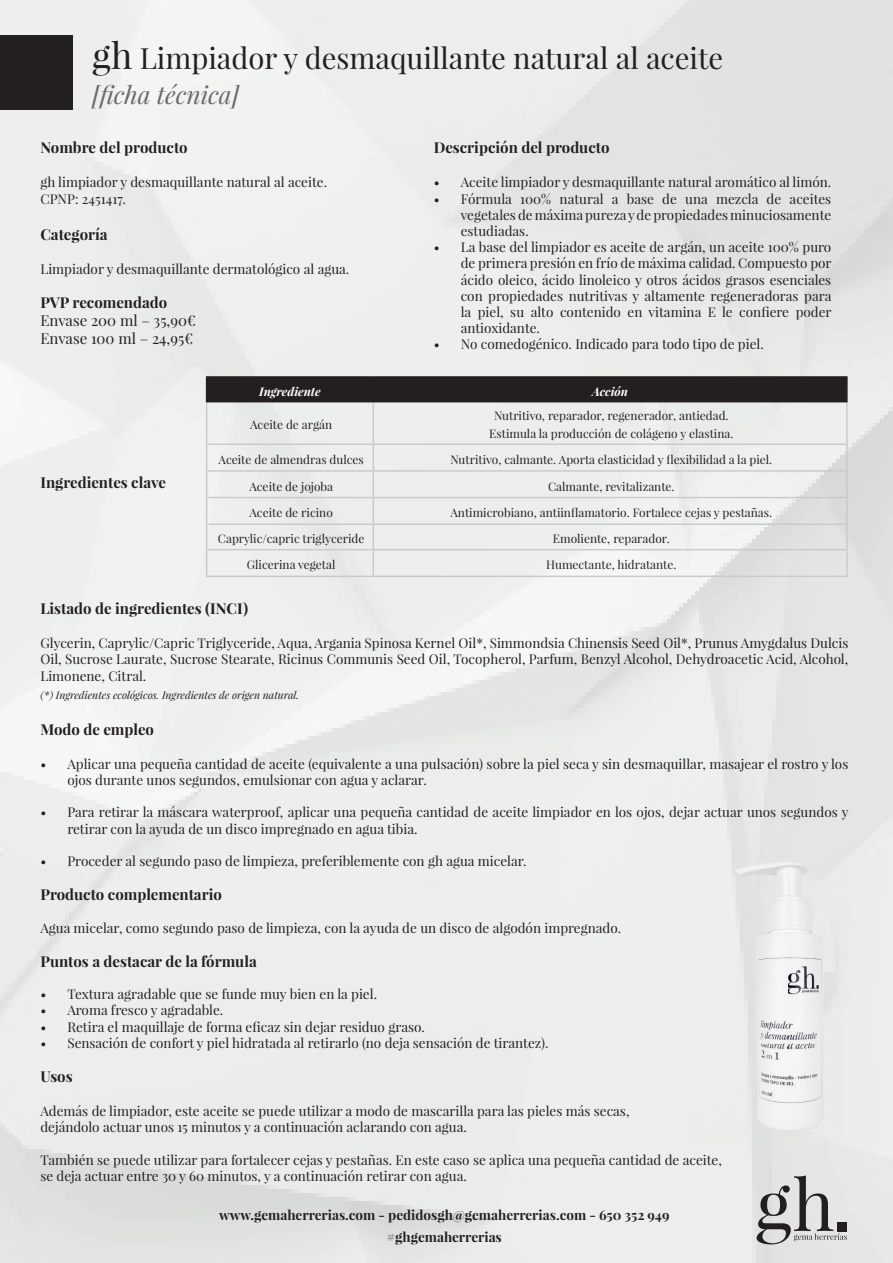
<style>
.page{position:relative;width:893px;height:1263px;background:#fff}
.page>*{position:absolute;margin:0;border:0;box-sizing:border-box;transform-origin:0 0}
.t1{font:29.25px "Playfair Display";color:#231f20}
.t2{font:italic 24.6px "Playfair Display";color:#69696c}
.t3{font:700 15px "Playfair Display";color:#231f20}
.t4{font:15px/18px "Playfair Display";color:#231f20}
.t5{font:13.5px/16.2px "Playfair Display";color:#231f20}
.t6{font:700 13.5px/22.5px "Playfair Display";color:#231f20;text-align:center}
.t7{font:11.85px/17.9px "Playfair Display";color:#231f20;text-align:center}
.t8{font:italic 700 11.85px "Playfair Display";color:#fff}
.t9{font:italic 10.5px "Playfair Display";color:#231f20}
.s1{font-size:36.3px}
</style>
<div class="page">
<img style="left:0;top:0;width:893px;height:1263px">
<div style="left:0;top:36px;width:72px;height:74px;background:#231f20"></div>
<svg style="left:757px;top:1175px;width:90px;height:69px;background:#b6b6b6"></svg>
<div style="left:837px;top:1222px;width:10px;height:9px;background:#231f20"></div>
<img style="left:691px;top:850px;width:196px;height:292px">
<hr style="left:206px;top:402px;width:1px;height:41px;background:#c9cacc">
<hr style="left:373px;top:402px;width:1px;height:41px;background:#c9cacc">
<hr style="left:846px;top:402px;width:2px;height:41px;background:#c9cacc">
<hr style="left:206px;top:443px;width:167px;height:2px;background:#c9cacc">
<hr style="left:373px;top:443px;width:475px;height:2px;background:#c9cacc">
<hr style="left:846px;top:445px;width:2px;height:25px;background:#c9cacc">
<hr style="left:206px;top:470px;width:167px;height:2px;background:#c9cacc">
<hr style="left:373px;top:470px;width:475px;height:2px;background:#c9cacc">
<hr style="left:846px;top:472px;width:2px;height:25px;background:#c9cacc">
<hr style="left:206px;top:497px;width:167px;height:1px;background:#c9cacc">
<hr style="left:373px;top:497px;width:475px;height:1px;background:#c9cacc">
<hr style="left:846px;top:498px;width:2px;height:25px;background:#c9cacc">
<hr style="left:206px;top:523px;width:167px;height:2px;background:#c9cacc">
<hr style="left:373px;top:523px;width:475px;height:2px;background:#c9cacc">
<hr style="left:846px;top:525px;width:2px;height:24px;background:#c9cacc">
<hr style="left:206px;top:549px;width:167px;height:1px;background:#c9cacc">
<svg style="left:206px;top:445px;width:1px;height:131px"></svg>
<hr style="left:373px;top:549px;width:475px;height:1px;background:#c9cacc">
<svg style="left:373px;top:445px;width:1px;height:131px"></svg>
<hr style="left:846px;top:550px;width:2px;height:26px;background:#c9cacc">
<hr style="left:206px;top:576px;width:167px;height:1px;background:#c9cacc">
<hr style="left:373px;top:576px;width:475px;height:1px;background:#c9cacc">
<hr style="left:206px;top:376px;width:167px;height:2px;background:#231f20">
<hr style="left:373px;top:376px;width:475px;height:2px;background:#231f20">
<div style="left:206px;top:377px;width:640px;height:24px;background:#231f20"></div>
<hr style="left:846px;top:378px;width:2px;height:23px;background:#231f20">
<hr style="left:206px;top:401px;width:167px;height:1px;background:#231f20">
<hr style="left:373px;top:401px;width:475px;height:1px;background:#231f20">
<h1 class="t1" style="left:92px;top:40px;width:632px"><span class="s1">gh</span> Limpiador y desmaquillante natural al aceite</h1>
<h2 class="t2" style="left:92px;top:79px;width:148px">[ficha técnica]</h2>
<p class="t3" style="left:40px;top:138px;width:149px">Nombre del producto</p>
<p class="t5" style="left:40px;top:174px;width:288px">gh limpiador y desmaquillante natural al aceite.<br>CPNP: 2451417.</p>
<p class="t3" style="left:40px;top:224px;width:69px">Categoría</p>
<p class="t5" style="left:40px;top:260px;width:310px">Limpiador y desmaquillante dermatológico al agua.</p>
<p class="t3" style="left:40px;top:293px;width:128px">PVP recomendado</p>
<p class="t4" style="left:40px;top:311px;width:157px">Envase 200 ml – 35,90€<br>Envase 100 ml – 24,95€</p>
<p class="t3" style="left:434px;top:138px;width:177px">Descripción del producto</p>
<p class="t5" style="left:434px;top:174px;width:399px">• Aceite limpiador y desmaquillante natural aromático al limón.</p>
<p class="t5" style="left:461px;top:190px;width:372px;text-align:justify;text-indent:-27px">• Fórmula 100% natural a base de una mezcla de aceites vegetales de máxima pureza y de propiedades minuciosamente estudiadas.</p>
<p class="t5" style="left:461px;top:239px;width:372px;text-align:justify;text-indent:-27px">• La base del limpiador es aceite de argán, un aceite 100% puro de primera presión en frío de máxima calidad. Compuesto por ácido oleico, ácido linoleico y otros ácidos grasos esenciales con propiedades nutritivas y altamente regeneradoras para la piel, su alto contenido en vitamina E le confiere poder antioxidante.</p>
<p class="t5" style="left:434px;top:336px;width:332px">• No comedogénico. Indicado para todo tipo de piel.</p>
<p class="t3" style="left:40px;top:473px;width:127px">Ingredientes clave</p>
<p class="t8" style="left:259px;top:383px;width:63px">Ingrediente</p>
<p class="t8" style="left:592px;top:383px;width:38px">Acción</p>
<p class="t7" style="left:250px;top:416px;width:84px">Aceite de argán</p>
<p class="t7" style="left:489px;top:407px;width:246px">Nutritivo, reparador, regenerador, antiedad.<br>Estimula la producción de colágeno y elastina.</p>
<p class="t7" style="left:219px;top:451px;width:147px">Aceite de almendras dulces</p>
<p class="t7" style="left:450px;top:451px;width:323px">Nutritivo, calmante. Aporta elasticidad y flexibilidad a la piel.</p>
<p class="t7" style="left:249px;top:477px;width:85px">Aceite de jojoba</p>
<p class="t7" style="left:548px;top:477px;width:128px">Calmante, revitalizante.</p>
<p class="t7" style="left:249px;top:504px;width:85px">Aceite de ricino</p>
<p class="t7" style="left:450px;top:504px;width:323px">Antimicrobiano, antiinflamatorio. Fortalece cejas y pestañas.</p>
<p class="t7" style="left:218px;top:530px;width:148px">Caprylic/capric triglyceride</p>
<p class="t7" style="left:553px;top:530px;width:118px">Emoliente, reparador.</p>
<p class="t7" style="left:247px;top:556px;width:90px">Glicerina vegetal</p>
<p class="t7" style="left:546px;top:556px;width:132px">Humectante, hidratante.</p>
<p class="t3" style="left:40px;top:599px;width:209px">Listado de ingredientes (INCI)</p>
<p class="t5" style="left:40px;top:635px;width:809px;text-align:justify">Glycerin, Caprylic/Capric Triglyceride, Aqua, Argania Spinosa Kernel Oil*, Simmondsia Chinensis Seed Oil*, Prunus Amygdalus Dulcis Oil, Sucrose Laurate, Sucrose Stearate, Ricinus Communis Seed Oil, Tocopherol, Parfum, Benzyl Alcohol, Dehydroacetic Acid, Alcohol, Limonene, Citral.</p>
<p class="t9" style="left:40px;top:688px;width:260px">(*) Ingredientes ecológicos. Ingredientes de origen natural.</p>
<p class="t3" style="left:40px;top:719px;width:115px">Modo de empleo</p>
<p class="t5" style="left:67px;top:755px;width:782px;text-indent:-27px">• Aplicar una pequeña cantidad de aceite (equivalente a una pulsación) sobre la piel seca y sin desmaquillar, masajear el rostro y los ojos durante unos segundos, emulsionar con agua y aclarar.</p>
<p class="t5" style="left:67px;top:804px;width:783px;text-indent:-27px">• Para retirar la máscara waterproof, aplicar una pequeña cantidad de aceite limpiador en los ojos, dejar actuar unos segundos y retirar con la ayuda de un disco impregnado en agua tibia.</p>
<p class="t5" style="left:40px;top:853px;width:488px">• Proceder al segundo paso de limpieza, preferiblemente con gh agua micelar.</p>
<p class="t3" style="left:40px;top:885px;width:183px">Producto complementario</p>
<p class="t5" style="left:40px;top:919px;width:582px">Agua micelar, como segundo paso de limpieza, con la ayuda de un disco de algodón impregnado.</p>
<p class="t3" style="left:40px;top:952px;width:218px">Puntos a destacar de la fórmula</p>
<p class="t5" style="left:40px;top:986px;width:338px">• Textura agradable que se funde muy bien en la piel.</p>
<p class="t5" style="left:40px;top:1002px;width:184px">• Aroma fresco y agradable.</p>
<p class="t5" style="left:40px;top:1018px;width:386px">• Retira el maquillaje de forma eficaz sin dejar residuo graso.</p>
<p class="t5" style="left:40px;top:1034px;width:510px">• Sensación de confort y piel hidratada al retirarlo (no deja sensación de tirantez).</p>
<p class="t3" style="left:40px;top:1067px;width:34px">Usos</p>
<p class="t5" style="left:40px;top:1103px;width:591px">Además de limpiador, este aceite se puede utilizar a modo de mascarilla para las pieles más secas, dejándolo actuar unos 15 minutos y a continuación aclarando con agua.</p>
<p class="t5" style="left:40px;top:1151px;width:683px">También se puede utilizar para fortalecer cejas y pestañas. En este caso se aplica una pequeña cantidad de aceite, se deja actuar entre 30 y 60 minutos, y a continuación retirar con agua.</p>
<p class="t6" style="left:219px;top:1203px;width:452px">www.gemaherrerias.com - pedidosgh@gemaherrerias.com - 650 352 949 #ghgemaherrerias</p>
</div>
